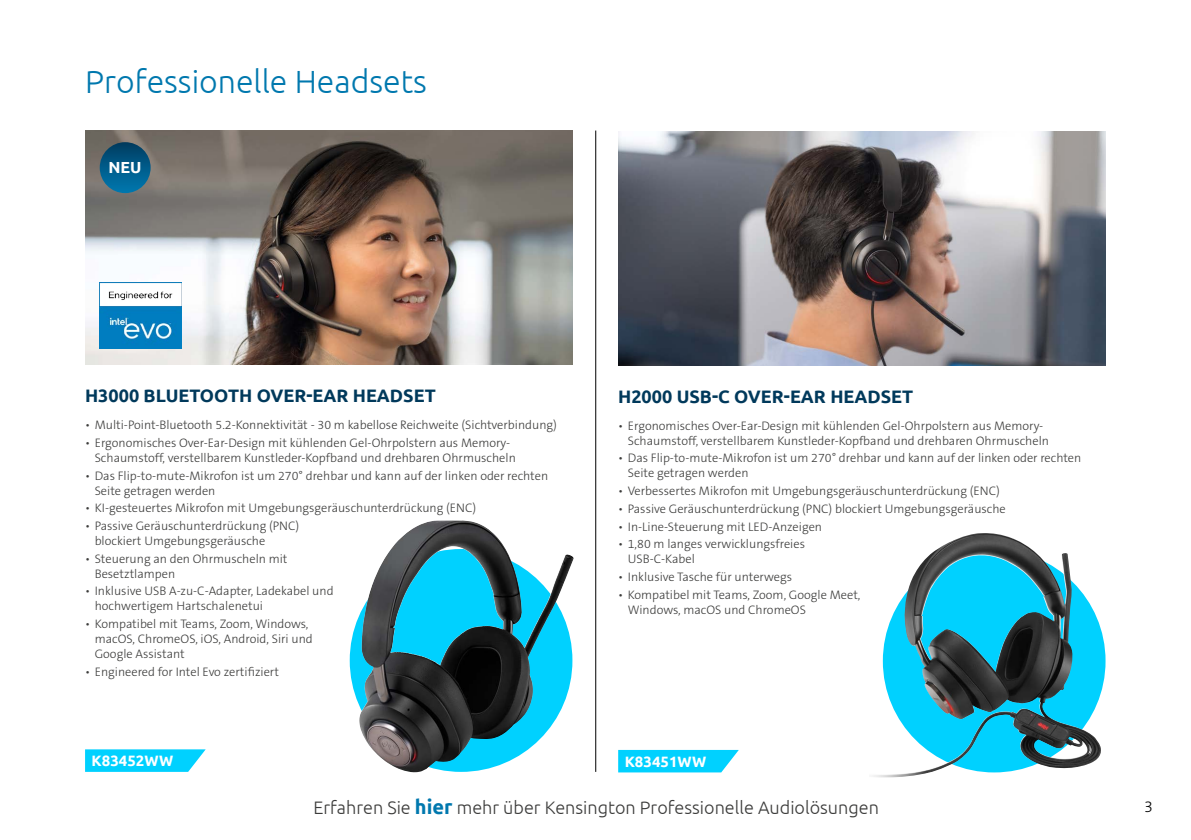
<style>
.page{position:relative;width:1191px;height:840px;background:#fff}
.page>*{position:absolute;margin:0;border:0;box-sizing:border-box;transform-origin:0 0}
.t1{font:300 32px "Ubuntu";color:#0078ae}
.t2{font:300 18px "Ubuntu";color:#3c3c3b}
.t3{font:700 18px "Ubuntu";color:#00395b}
.t4{font:700 16px "Ubuntu";color:#fff}
.t5{font:16px "The Sans KENSINGTON3 Li";color:#000}
.t6{font:700 15px "Ubuntu";color:#fff}
.t7{font:12.4px/15px "The Sans KENSINGTON3 Li";color:#3c3c3b}
.s1{font-weight:700;font-size:20px;color:#0078ae}
</style>
<div class="page">
<hr style="left:595px;top:130px;width:1px;height:641px;background:#000">
<svg style="left:618px;top:749px;width:120px;height:23px;background:#1ad5ff"></svg>
<img style="left:618px;top:131px;width:487px;height:234px">
<img style="left:882px;top:533px;width:220px;height:241px">
<div style="left:856px;top:757px;width:68px;height:21px;background:#fff"></div>
<svg style="left:85px;top:749px;width:120px;height:22px;background:#14d4ff"></svg>
<img style="left:85px;top:130px;width:487px;height:235px">
<img style="left:359px;top:520px;width:215px;height:252px">
<img style="left:99px;top:283px;width:82px;height:65px">
<svg style="left:100px;top:142px;width:51px;height:51px;background:#025b88"></svg>
<h1 class="t1" style="left:85px;top:62px;width:343px">Professionelle Headsets</h1>
<p class="t4" style="left:108px;top:157px;width:35px">NEU</p>
<h2 class="t3" style="left:85px;top:385px;width:352px">H3000 BLUETOOTH OVER-EAR HEADSET</h2>
<p class="t7" style="left:85px;top:417px;width:473px">• Multi-Point-Bluetooth 5.2-Konnektivität - 30 m kabellose Reichweite (Sichtverbindung)</p>
<p class="t7" style="left:95px;top:435px;width:423px;text-indent:-10px">• Ergonomisches Over-Ear-Design mit kühlenden Gel-Ohrpolstern aus Memory-<br>Schaumstoff, verstellbarem Kunstleder-Kopfband und drehbaren Ohrmuscheln</p>
<p class="t7" style="left:95px;top:468px;width:455px;text-indent:-10px">• Das Flip-to-mute-Mikrofon ist um 270° drehbar und kann auf der linken oder rechten<br>Seite getragen werden</p>
<p class="t7" style="left:85px;top:500px;width:392px">• KI-gesteuertes Mikrofon mit Umgebungsgeräuschunterdrückung (ENC)</p>
<p class="t7" style="left:95px;top:518px;width:206px;text-indent:-10px">• Passive Geräuschunterdrückung (PNC) blockiert Umgebungsgeräusche</p>
<p class="t7" style="left:95px;top:551px;width:194px;text-indent:-10px">• Steuerung an den Ohrmuscheln mit<br>Besetztlampen</p>
<p class="t7" style="left:95px;top:583px;width:240px;text-indent:-10px">• Inklusive USB A-zu-C-Adapter, Ladekabel und hochwertigem Hartschalenetui</p>
<p class="t7" style="left:95px;top:616px;width:220px;text-indent:-10px">• Kompatibel mit Teams, Zoom, Windows, macOS, ChromeOS, iOS, Android, Siri und<br>Google Assistant</p>
<p class="t7" style="left:85px;top:664px;width:196px">• Engineered for Intel Evo zertifiziert</p>
<p class="t6" style="left:92px;top:751px;width:83px">K83452WW</p>
<h2 class="t3" style="left:618px;top:385px;width:296px">H2000 USB-C OVER-EAR HEADSET</h2>
<p class="t7" style="left:628px;top:418px;width:423px;text-indent:-10px">• Ergonomisches Over-Ear-Design mit kühlenden Gel-Ohrpolstern aus Memory-<br>Schaumstoff, verstellbarem Kunstleder-Kopfband und drehbaren Ohrmuscheln</p>
<p class="t7" style="left:628px;top:451px;width:455px;text-indent:-10px">• Das Flip-to-mute-Mikrofon ist um 270° drehbar und kann auf der linken oder rechten<br>Seite getragen werden</p>
<p class="t7" style="left:618px;top:483px;width:383px">• Verbessertes Mikrofon mit Umgebungsgeräuschunterdrückung (ENC)</p>
<p class="t7" style="left:618px;top:501px;width:389px">• Passive Geräuschunterdrückung (PNC) blockiert Umgebungsgeräusche</p>
<p class="t7" style="left:618px;top:519px;width:205px">• In-Line-Steuerung mit LED-Anzeigen</p>
<p class="t7" style="left:628px;top:536px;width:179px;text-indent:-10px">• 1,80 m langes verwicklungsfreies<br>USB-C-Kabel</p>
<p class="t7" style="left:618px;top:569px;width:175px">• Inklusive Tasche für unterwegs</p>
<p class="t7" style="left:628px;top:587px;width:234px;text-indent:-10px">• Kompatibel mit Teams, Zoom, Google Meet,<br>Windows, macOS und ChromeOS</p>
<p class="t6" style="left:624px;top:752px;width:83px">K83451WW</p>
<h2 class="t2" style="left:313px;top:796px;width:567px">Erfahren Sie <span class="s1">hier</span> mehr über Kensington Professionelle Audiolösungen</h2>
<p class="t5" style="left:1144px;top:797px;width:10px">3</p>
</div>
